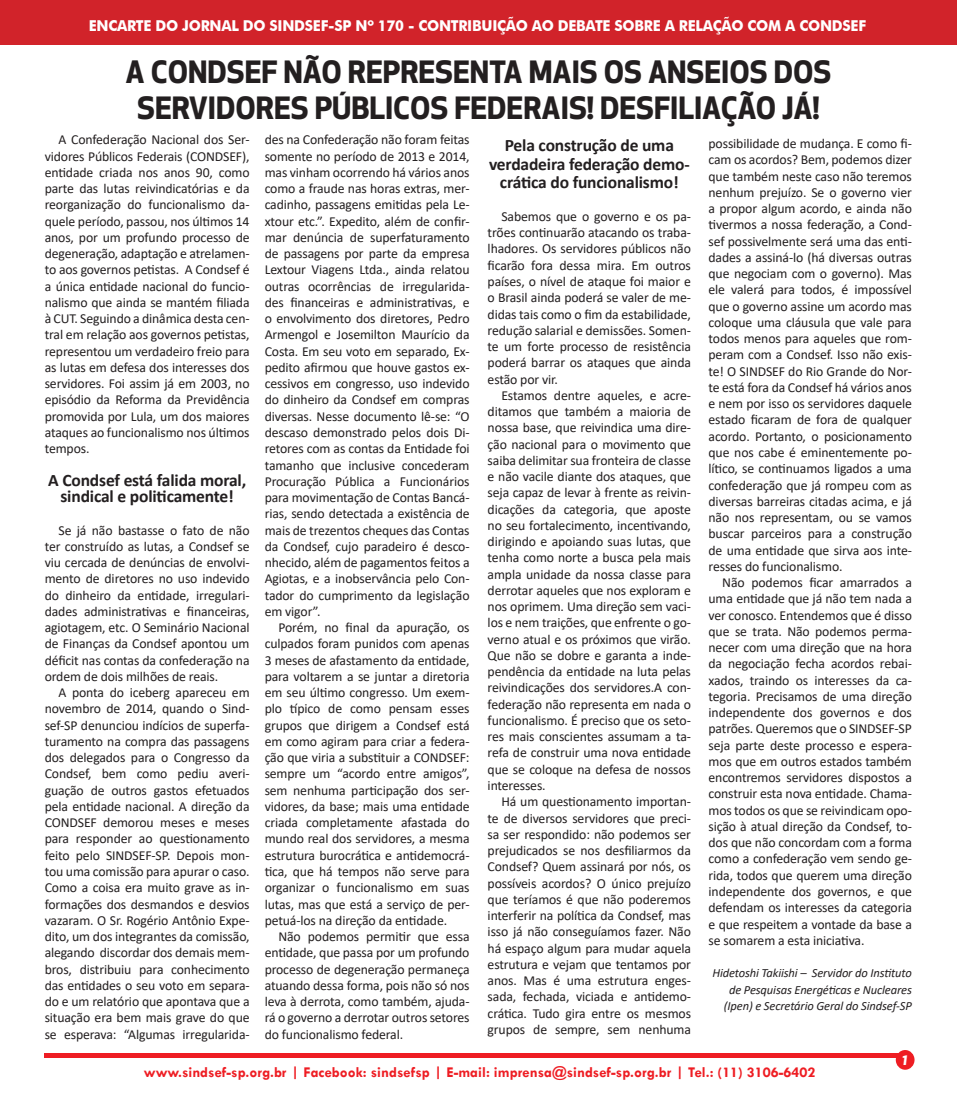
<style>
.page{position:relative;width:957px;height:1099px;background:#fff}
.page>*{position:absolute;margin:0;border:0;box-sizing:border-box;transform-origin:0 0}
.t1{font:700 30px "Apex New";color:#231f20}
.t2{font:700 17.5px/18.8px "Calibri";letter-spacing:-.01em;color:#231f20;text-align:center}
.t3{font:700 15px "Tw Cen";color:#ee1d23}
.t4{font:700 15px "Futura BT";letter-spacing:-.02em;color:#fff;scale:.95 1}
.t5{font:italic 700 15px "Apex New";color:#fff}
.t6{font:13.75px/16.2px "Calibri";letter-spacing:-.01em;color:#231f20;text-align:justify}
.t7{font:italic 12.5px/16.2px "Calibri";letter-spacing:-.01em;color:#231f20;text-align:right}
</style>
<div class="page">
<div style="left:896px;top:1049px;width:18px;height:20px;background:#ee1d23;border-radius:50%"></div>
<hr style="left:45px;top:1053px;width:866px;height:4px;background:#ee1d23">
<div style="left:0;top:0;width:957px;height:45px;background:#d1232a"></div>
<p class="t4" style="left:89px;top:16px;width:820px">ENCARTE DO JORNAL DO SINDSEF-SP Nº 170 - CONTRIBUIÇÃO AO DEBATE SOBRE A RELAÇÃO COM A CONDSEF</p>
<p class="t1" style="left:126px;top:50px;width:707px">A CONDSEF NÃO REPRESENTA MAIS OS ANSEIOS DOS</p>
<p class="t1" style="left:137px;top:86px;width:684px">SERVIDORES PÚBLICOS FEDERAIS! DESFILIAÇÃO JÁ!</p>
<p class="t6" style="left:45px;top:131px;width:206px;text-indent:14px">A Confederação Nacional dos Ser&shy;vidores Públicos Federais (CONDSEF), entidade criada nos anos 90, como parte das lutas reivindicatórias e da reorganização do funcionalismo da&shy;quele período, passou, nos últimos 14 anos, por um profundo processo de degeneração, adaptação e atrelamen&shy;to aos governos petistas. A Condsef é a única entidade nacional do funcio&shy;nalismo que ainda se mantém filiada à CUT. Seguindo a dinâmica desta cen&shy;tral em relação aos governos petistas, representou um verdadeiro freio para as lutas em defesa dos interesses dos servidores. Foi assim já em 2003, no episódio da Reforma da Previdência promovida por Lula, um dos maiores ataques ao funcionalismo nos últimos tempos.</p>
<p class="t2" style="left:48px;top:471px;width:199px;line-height:16.2px">A Condsef está falida moral, sindical e politicamente!</p>
<p class="t6" style="left:45px;top:521px;width:206px;text-indent:14px">Se já não bastasse o fato de não ter construído as lutas, a Condsef se viu cercada de denúncias de envolvi&shy;mento de diretores no uso indevido do dinheiro da entidade, irregulari&shy;dades administrativas e financeiras, agiotagem, etc. O Seminário Nacional de Finanças da Condsef apontou um déficit nas contas da confederação na ordem de dois milhões de reais.</p>
<p class="t6" style="left:45px;top:684px;width:206px;text-indent:14px">A ponta do iceberg apareceu em novembro de 2014, quando o Sind&shy;sef-SP denunciou indícios de superfa&shy;turamento na compra das passagens dos delegados para o Congresso da Condsef, bem como pediu averi&shy;guação de outros gastos efetuados pela entidade nacional. A direção da CONDSEF demorou meses e meses para responder ao questionamento feito pelo SINDSEF-SP. Depois mon&shy;tou uma comissão para apurar o caso.<br>Como a coisa era muito grave as in&shy;formações dos desmandos e desvios vazaram. O Sr. Rogério Antônio Expe&shy;dito, um dos integrantes da comissão, alegando discordar dos demais mem&shy;bros, distribuiu para conhecimento das entidades o seu voto em separa&shy;do e um relatório que apontava que a situação era bem mais grave do que se esperava: “Algumas irregularida-</p>
<p class="t6" style="left:265px;top:131px;width:206px">des na Confederação não foram feitas somente no período de 2013 e 2014, mas vinham ocorrendo há vários anos como a fraude nas horas extras, mer&shy;cadinho, passagens emitidas pela Le&shy;xtour etc.”. Expedito, além de confir&shy;mar denúncia de superfaturamento de passagens por parte da empresa Lextour Viagens Ltda., ainda relatou outras ocorrências de irregularida&shy;des financeiras e administrativas, e o envolvimento dos diretores, Pedro Armengol e Josemilton Maurício da Costa. Em seu voto em separado, Ex&shy;pedito afirmou que houve gastos ex&shy;cessivos em congresso, uso indevido do dinheiro da Condsef em compras diversas. Nesse documento lê-se: “O descaso demonstrado pelos dois Di&shy;retores com as contas da Entidade foi tamanho que inclusive concederam Procuração Pública a Funcionários para movimentação de Contas Bancá&shy;rias, sendo detectada a existência de mais de trezentos cheques das Contas da Condsef, cujo paradeiro é desco&shy;nhecido, além de pagamentos feitos a Agiotas, e a inobservância pelo Con&shy;tador do cumprimento da legislação em vigor”.</p>
<p class="t6" style="left:265px;top:619px;width:206px;text-indent:14px">Porém, no final da apuração, os culpados foram punidos com apenas 3 meses de afastamento da entidade, para voltarem a se juntar a diretoria em seu último congresso. Um exem&shy;plo típico de como pensam esses grupos que dirigem a Condsef está em como agiram para criar a federa&shy;ção que viria a substituir a CONDSEF: sempre um “acordo entre amigos”, sem nenhuma participação dos ser&shy;vidores, da base; mais uma entidade criada completamente afastada do mundo real dos servidores, a mesma estrutura burocrática e antidemocrá&shy;tica, que há tempos não serve para organizar o funcionalismo em suas lutas, mas que está a serviço de per&shy;petuá-los na direção da entidade.</p>
<p class="t6" style="left:265px;top:927px;width:206px;text-indent:14px">Não podemos permitir que essa entidade, que passa por um profundo processo de degeneração permaneça atuando dessa forma, pois não só nos leva à derrota, como também, ajuda&shy;rá o governo a derrotar outros setores do funcionalismo federal.</p>
<p class="t2" style="left:489px;top:135px;width:202px">Pela construção de uma verdadeira federação demo&shy;crática do funcionalismo!</p>
<p class="t6" style="left:488px;top:208px;width:205px;text-indent:14px">Sabemos que o governo e os pa&shy;trões continuarão atacando os traba&shy;lhadores. Os servidores públicos não ficarão fora dessa mira. Em outros países, o nível de ataque foi maior e o Brasil ainda poderá se valer de me&shy;didas tais como o fim da estabilidade, redução salarial e demissões. Somen&shy;te um forte processo de resistência poderá barrar os ataques que ainda estão por vir.</p>
<p class="t6" style="left:488px;top:387px;width:205px;text-indent:14px">Estamos dentre aqueles, e acre&shy;ditamos que também a maioria de nossa base, que reivindica uma dire&shy;ção nacional para o movimento que saiba delimitar sua fronteira de classe e não vacile diante dos ataques, que seja capaz de levar à frente as reivin&shy;dicações da categoria, que aposte no seu fortalecimento, incentivando, dirigindo e apoiando suas lutas, que tenha como norte a busca pela mais ampla unidade da nossa classe para derrotar aqueles que nos exploram e nos oprimem. Uma direção sem vaci&shy;los e nem traições, que enfrente o go&shy;verno atual e os próximos que virão.<br>Que não se dobre e garanta a inde&shy;pendência da entidade na luta pelas reivindicações dos servidores.A con&shy;federação não representa em nada o funcionalismo. É preciso que os seto&shy;res mais conscientes assumam a ta&shy;refa de construir uma nova entidade que se coloque na defesa de nossos interesses.</p>
<p class="t6" style="left:488px;top:793px;width:205px;text-indent:14px">Há um questionamento importan&shy;te de diversos servidores que preci&shy;sa ser respondido: não podemos ser prejudicados se nos desfiliarmos da Condsef? Quem assinará por nós, os possíveis acordos? O único prejuízo que teríamos é que não poderemos interferir na política da Condsef, mas isso já não conseguíamos fazer. Não há espaço algum para mudar aquela estrutura e vejam que tentamos por anos. Mas é uma estrutura enges&shy;sada, fechada, viciada e antidemo&shy;crática. Tudo gira entre os mesmos grupos de sempre, sem nenhuma</p>
<p class="t6" style="left:708px;top:135px;width:205px">possibilidade de mudança. E como fi&shy;cam os acordos? Bem, podemos dizer que também neste caso não teremos nenhum prejuízo. Se o governo vier a propor algum acordo, e ainda não tivermos a nossa federação, a Cond&shy;sef possivelmente será uma das enti&shy;dades a assiná-lo (há diversas outras que negociam com o governo). Mas ele valerá para todos, é impossível que o governo assine um acordo mas coloque uma cláusula que vale para todos menos para aqueles que rom&shy;peram com a Condsef. Isso não exis&shy;te! O SINDSEF do Rio Grande do Nor&shy;te está fora da Condsef há vários anos e nem por isso os servidores daquele estado ficaram de fora de qualquer acordo. Portanto, o posicionamento que nos cabe é eminentemente po&shy;lítico, se continuamos ligados a uma confederação que já rompeu com as diversas barreiras citadas acima, e já não nos representam, ou se vamos buscar parceiros para a construção de uma entidade que sirva aos inte&shy;resses do funcionalismo.</p>
<p class="t6" style="left:708px;top:574px;width:205px;text-indent:14px">Não podemos ficar amarrados a uma entidade que já não tem nada a ver conosco. Entendemos que é disso que se trata. Não podemos perma&shy;necer com uma direção que na hora da negociação fecha acordos rebai&shy;xados, traindo os interesses da ca&shy;tegoria. Precisamos de uma direção independente dos governos e dos patrões. Queremos que o SINDSEF-SP seja parte deste processo e espera&shy;mos que em outros estados também encontremos servidores dispostos a construir esta nova entidade. Chama&shy;mos todos os que se reivindicam opo&shy;sição à atual direção da Condsef, to&shy;dos que não concordam com a forma como a confederação vem sendo ge&shy;rida, todos que querem uma direção independente dos governos, e que defendam os interesses da categoria e que respeitem a vontade da base a se somarem a esta iniciativa.</p>
<p class="t7" style="left:712px;top:964px;width:201px">Hidetoshi Takiishi – Servidor do Instituto de Pesquisas Energéticas e Nucleares (Ipen) e Secretário Geral do Sindsef-SP</p>
<p class="t3" style="left:144px;top:1063px;width:673px">www.sindsef-sp.org.br | Facebook: sindsefsp | E-mail: imprensa@sindsef-sp.org.br | Tel.: (11) 3106-6402</p>
<p class="t5" style="left:902px;top:1048px;width:7px">1</p>
</div>
